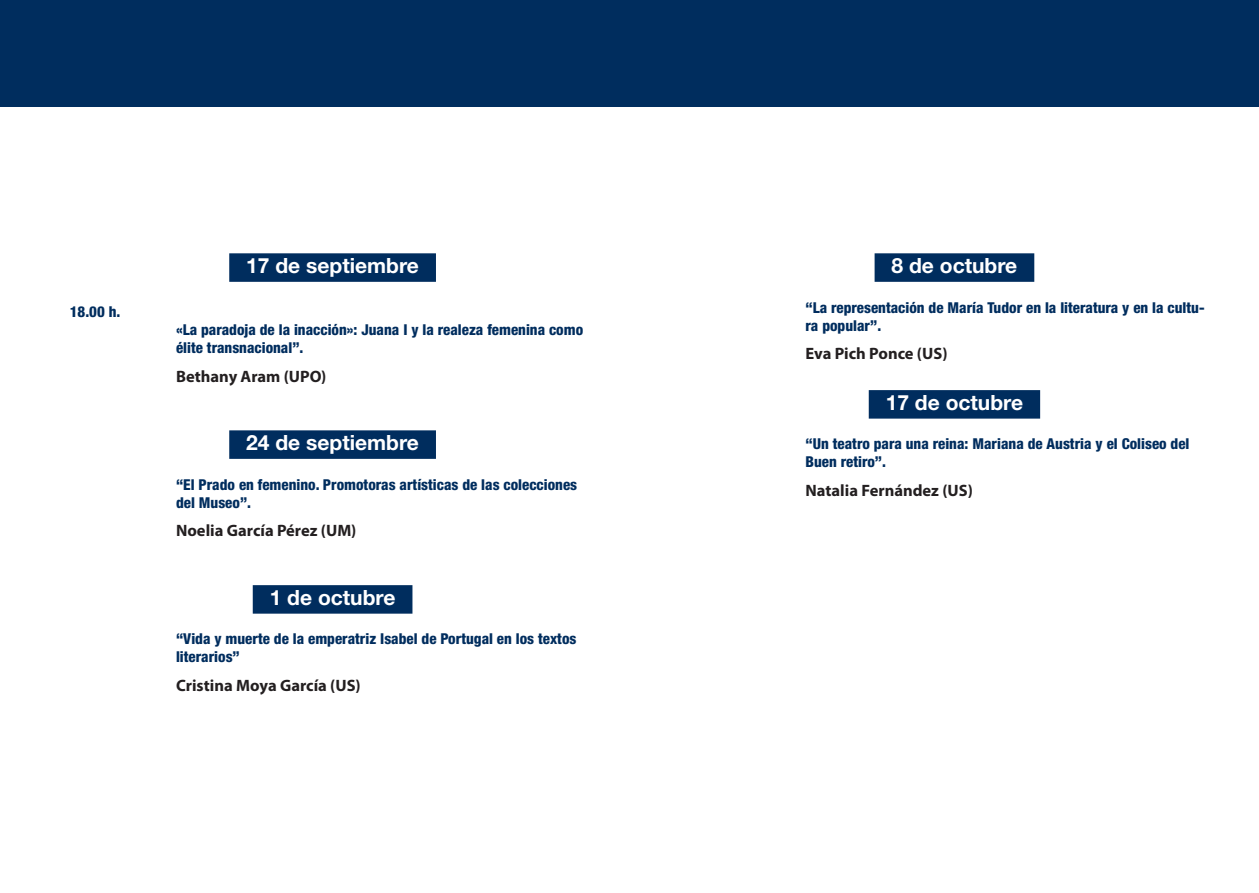
<style>
.page{position:relative;width:1259px;height:893px;background:#fff}
.page>*{position:absolute;margin:0;border:0;box-sizing:border-box;transform-origin:0 0}
.t1{font:700 21px "Helvetica Neue LT Std";color:#fff}
.t2{font:700 16.5px "Myriad Pro";color:#231f20}
.t3{font:800 condensed 15px/18px "Helvetica Neue LT Std";color:#002d5e}
</style>
<div class="page">
<div style="left:0;top:0;width:629px;height:106px;background:#002d5e"></div>
<div style="left:629px;top:0;width:630px;height:106px;background:#002d5e"></div>
<div style="left:229px;top:253px;width:207px;height:29px;background:#002d5e"></div>
<div style="left:229px;top:430px;width:207px;height:29px;background:#002d5e"></div>
<div style="left:253px;top:585px;width:159px;height:29px;background:#002d5e"></div>
<div style="left:874px;top:253px;width:160px;height:29px;background:#002d5e"></div>
<div style="left:868px;top:390px;width:172px;height:29px;background:#002d5e"></div>
<p class="t3" style="left:70px;top:302px;width:52px">18.00 h.</p>
<h1 class="t1" style="left:246px;top:253px;width:174px">17 de septiembre</h1>
<p class="t3" style="left:176px;top:320px;width:409px">«La paradoja de la inacción»: Juana I y la realeza femenina como élite transnacional”.</p>
<p class="t2" style="left:176px;top:365px;width:152px">Bethany Aram (UPO)</p>
<h1 class="t1" style="left:246px;top:430px;width:174px">24 de septiembre</h1>
<p class="t3" style="left:176px;top:475px;width:402px">“El Prado en femenino. Promotoras artísticas de las colecciones del Museo”.</p>
<p class="t2" style="left:176px;top:520px;width:182px">Noelia García Pérez (UM)</p>
<h1 class="t1" style="left:270px;top:585px;width:127px">1 de octubre</h1>
<p class="t3" style="left:176px;top:630px;width:402px">“Vida y muerte de la emperatriz Isabel de Portugal en los textos literarios”</p>
<p class="t2" style="left:176px;top:675px;width:186px">Cristina Moya García (US)</p>
<h1 class="t1" style="left:891px;top:253px;width:127px">8 de octubre</h1>
<p class="t3" style="left:805px;top:298px;width:400px">“La representación de María Tudor en la literatura y en la cultu&shy;ra popular”.</p>
<p class="t2" style="left:805px;top:343px;width:143px">Eva Pich Ponce (US)</p>
<h1 class="t1" style="left:885px;top:390px;width:139px">17 de octubre</h1>
<p class="t3" style="left:805px;top:435px;width:385px">“Un teatro para una reina: Mariana de Austria y el Coliseo del<br>Buen retiro”.</p>
<p class="t2" style="left:805px;top:480px;width:169px">Natalia Fernández (US)</p>
</div>
